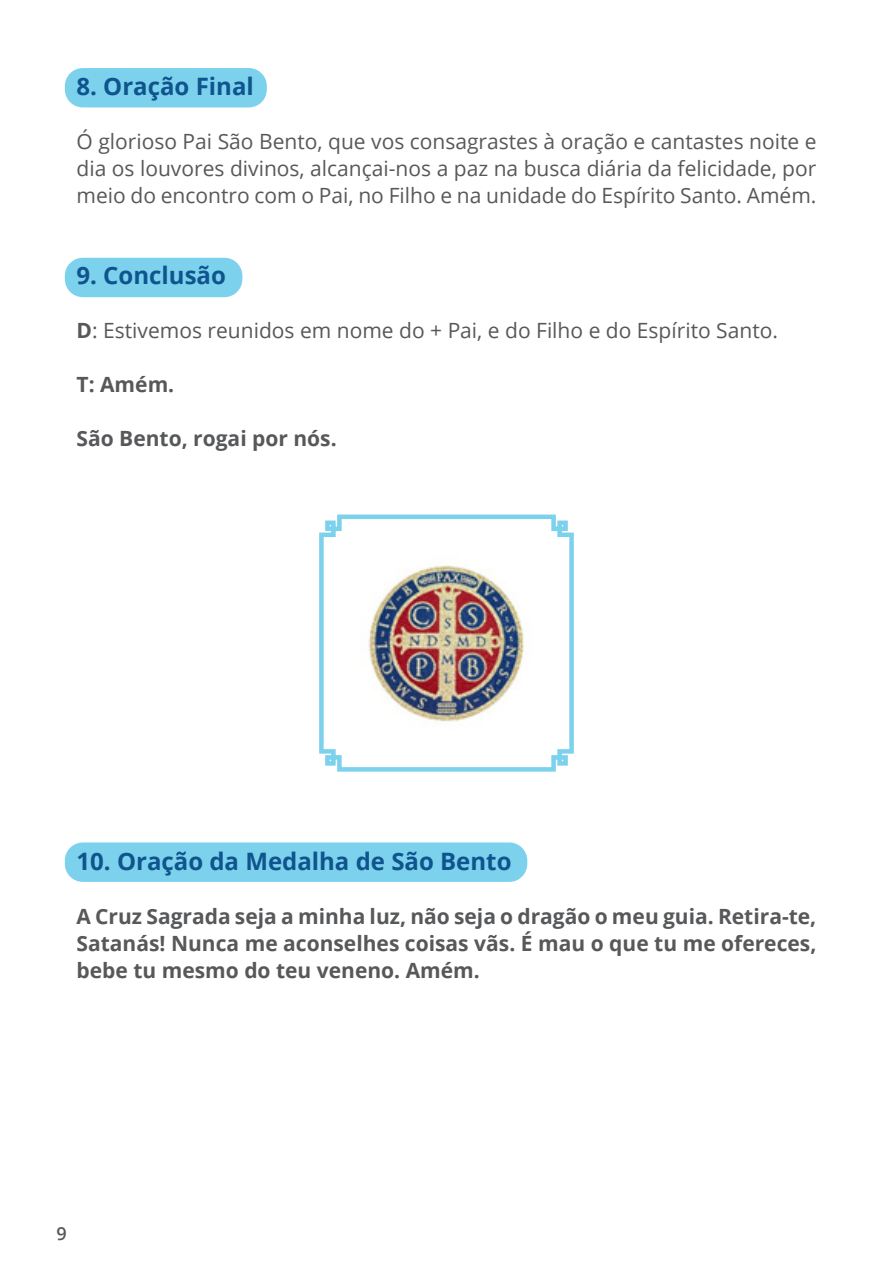
<style>
.page{position:relative;width:893px;height:1263px;background:#fff}
.page>*{position:absolute;margin:0;border:0;box-sizing:border-box;transform-origin:0 0}
.Bold_Azul{font:700 24px "Open Sans";color:#10548e}
.BOLD_REGULAR_CINZA{font:21px/27px "Open Sans";color:#57585a;text-align:justify}
.BOLD_REGULAR_CINZA-2{font:700 21px/27px "Open Sans";color:#57585a;text-align:justify}
.t1{font:600 18px "Open Sans";color:#57585a}
.s1{font-weight:700}
</style>
<div class="page">
<div style="left:65px;top:68px;width:202px;height:39px;background:#7cd2ec;border-radius:18px"></div>
<div style="left:65px;top:258px;width:177px;height:39px;background:#7cd2ec;border-radius:18px"></div>
<div style="left:65px;top:842px;width:462px;height:40px;background:#7cd2ec;border-radius:18px"></div>
<img style="left:319px;top:514px;width:255px;height:258px">
<p class="Bold_Azul" style="left:77px;top:69px;width:179px">8. Oração Final</p>
<p class="BOLD_REGULAR_CINZA" style="left:77px;top:127px;width:741px">Ó glorioso Pai São Bento, que vos consagrastes à oração e cantastes noite e dia os louvores divinos, alcançai-nos a paz na busca diária da felicidade, por meio do encontro com o Pai, no Filho e na unidade do Espírito Santo. Amém.</p>
<p class="Bold_Azul" style="left:77px;top:258px;width:151px">9. Conclusão</p>
<p class="BOLD_REGULAR_CINZA" style="left:77px;top:316px;width:703px"><span class="s1">D</span>: Estivemos reunidos em nome do + Pai, e do Filho e do Espírito Santo.</p>
<p class="BOLD_REGULAR_CINZA-2" style="left:77px;top:370px;width:99px">T: Amém.</p>
<p class="BOLD_REGULAR_CINZA-2" style="left:77px;top:424px;width:262px">São Bento, rogai por nós.</p>
<p class="Bold_Azul" style="left:77px;top:845px;width:436px">10. Oração da Medalha de São Bento</p>
<p class="BOLD_REGULAR_CINZA-2" style="left:77px;top:903px;width:741px">A Cruz Sagrada seja a minha luz, não seja o dragão o meu guia. Retira-te, Satanás! Nunca me aconselhes coisas vãs. É mau o que tu me ofereces, bebe tu mesmo do teu veneno. Amém.</p>
<p class="t1" style="left:57px;top:1221px;width:12px">9</p>
</div>
